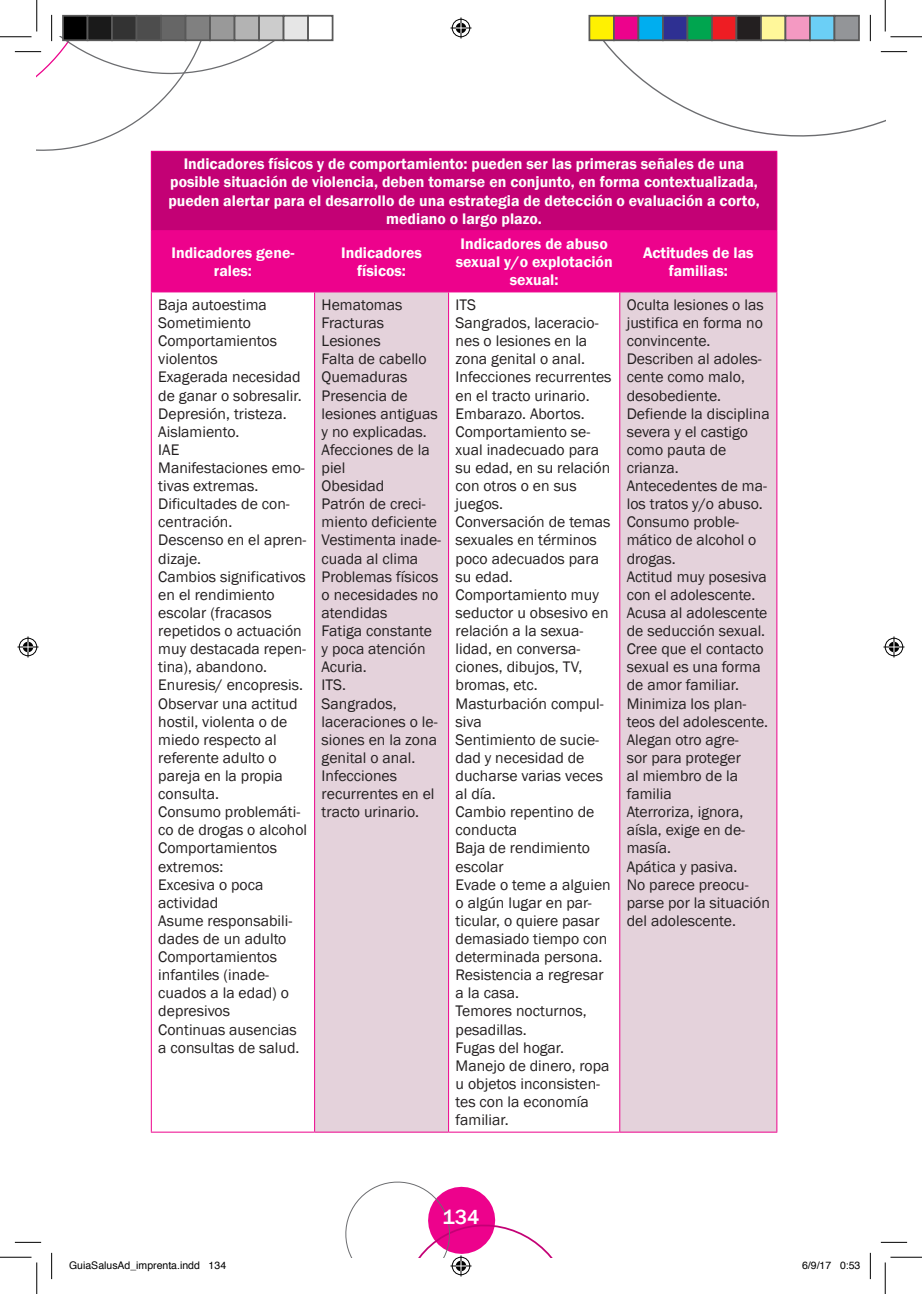
<style>
.page{position:relative;width:922px;height:1294px;background:#fff}
.page>*{position:absolute;margin:0;border:0;box-sizing:border-box;transform-origin:0 0}
.t1{font:500 21px "Franklin Gothic";color:#fff}
.t2{font:15.75px/18.2px "Franklin Gothic";color:#231f20}
.t3{font:600 15.75px/18px "Franklin Gothic";color:#fff;text-align:center}
.t4{font:10.5px "Helvetica";color:#000}
</style>
<div class="page">
<div style="left:151px;top:151px;width:626px;height:80px;background:#c30175"></div>
<div style="left:152px;top:231px;width:624px;height:60px;background:#ed028c"></div>
<svg style="left:315px;top:292px;width:461px;height:840px;fill:#e4d2db"></svg>
<hr style="left:151px;top:152px;width:1px;height:78px;background:#ed028c">
<hr style="left:315px;top:151px;width:133px;height:1px;background:#ed028c">
<hr style="left:448px;top:151px;width:172px;height:1px;background:#ed028c">
<hr style="left:776px;top:152px;width:1px;height:78px;background:#ed028c">
<hr style="left:151px;top:231px;width:1px;height:60px;background:#ed028c">
<hr style="left:151px;top:230px;width:164px;height:1px;background:#ed028c">
<hr style="left:314px;top:231px;width:1px;height:60px;background:#ed028c">
<hr style="left:315px;top:230px;width:133px;height:1px;background:#ed028c">
<hr style="left:448px;top:230px;width:172px;height:1px;background:#ed028c">
<hr style="left:620px;top:230px;width:157px;height:1px;background:#ed028c">
<hr style="left:448px;top:231px;width:1px;height:60px;background:#ed028c">
<hr style="left:619px;top:231px;width:1px;height:60px;background:#ed028c">
<hr style="left:776px;top:231px;width:1px;height:60px;background:#ed028c">
<hr style="left:151px;top:292px;width:1px;height:840px;background:#ed028c">
<hr style="left:151px;top:291px;width:164px;height:1px;background:#ed028c">
<hr style="left:151px;top:1132px;width:164px;height:1px;background:#ed028c">
<hr style="left:314px;top:292px;width:1px;height:840px;background:#ed028c">
<hr style="left:315px;top:291px;width:133px;height:1px;background:#ed028c">
<hr style="left:448px;top:291px;width:172px;height:1px;background:#ed028c">
<hr style="left:620px;top:291px;width:157px;height:1px;background:#ed028c">
<hr style="left:448px;top:292px;width:1px;height:840px;background:#ed028c">
<hr style="left:619px;top:292px;width:1px;height:840px;background:#ed028c">
<hr style="left:776px;top:292px;width:1px;height:840px;background:#ed028c">
<hr style="left:315px;top:1132px;width:133px;height:1px;background:#ed028c">
<hr style="left:448px;top:1132px;width:172px;height:1px;background:#ed028c">
<hr style="left:620px;top:1132px;width:157px;height:1px;background:#ed028c">
<svg style="left:514px;top:41px;width:371px;height:130px"></svg>
<hr style="left:881px;top:51px;width:26px;height:2px;background:#fff">
<svg style="left:881px;top:51px;width:26px;height:1px"></svg>
<svg style="left:15px;top:1242px;width:26px;height:1px"></svg>
<svg style="left:881px;top:1242px;width:26px;height:1px"></svg>
<svg style="left:15px;top:15px;width:355px;height:138px"></svg>
<svg style="left:51px;top:1253px;width:1px;height:26px"></svg>
<svg style="left:870px;top:15px;width:1px;height:26px"></svg>
<svg style="left:870px;top:1253px;width:1px;height:26px"></svg>
<hr style="left:0;top:36px;width:32px;height:2px;background:#fff">
<hr style="left:36px;top:0;width:2px;height:32px;background:#fff">
<hr style="left:0;top:36px;width:32px;height:1px;background:#000">
<hr style="left:890px;top:36px;width:32px;height:1px;background:#000">
<hr style="left:0;top:1257px;width:32px;height:1px;background:#000">
<hr style="left:890px;top:1257px;width:32px;height:1px;background:#000">
<hr style="left:36px;top:0;width:1px;height:32px;background:#000">
<hr style="left:36px;top:1262px;width:1px;height:32px;background:#000">
<hr style="left:885px;top:0;width:1px;height:32px;background:#000">
<hr style="left:885px;top:1262px;width:1px;height:32px;background:#000">
<svg style="left:450px;top:18px;width:21px;height:21px"></svg>
<svg style="left:345px;top:1181px;width:208px;height:95px"></svg>
<svg style="left:18px;top:636px;width:21px;height:21px"></svg>
<svg style="left:883px;top:636px;width:21px;height:21px"></svg>
<div style="left:63px;top:16px;width:25px;height:24px;background:#000"></div>
<div style="left:62px;top:15px;width:26px;height:26px;border:2px solid #595959"></div>
<div style="left:88px;top:16px;width:24px;height:24px;background:#1a1a1a"></div>
<div style="left:87px;top:15px;width:26px;height:26px;border:2px solid #595959"></div>
<div style="left:112px;top:16px;width:25px;height:24px;background:#333"></div>
<div style="left:111px;top:15px;width:26px;height:26px;border:2px solid #595959"></div>
<div style="left:137px;top:16px;width:24px;height:24px;background:#4d4d4d"></div>
<div style="left:136px;top:15px;width:26px;height:26px;border:2px solid #595959"></div>
<div style="left:161px;top:16px;width:25px;height:24px;background:#666"></div>
<div style="left:160px;top:15px;width:26px;height:26px;border:2px solid #595959"></div>
<div style="left:186px;top:16px;width:24px;height:24px;background:#808080"></div>
<div style="left:185px;top:15px;width:26px;height:26px;border:2px solid #595959"></div>
<div style="left:210px;top:16px;width:25px;height:24px;background:#999"></div>
<div style="left:209px;top:15px;width:26px;height:26px;border:2px solid #595959"></div>
<div style="left:235px;top:16px;width:24px;height:24px;background:#b3b3b3"></div>
<div style="left:234px;top:15px;width:26px;height:26px;border:2px solid #595959"></div>
<div style="left:259px;top:16px;width:25px;height:24px;background:#ccc"></div>
<div style="left:258px;top:15px;width:26px;height:26px;border:2px solid #595959"></div>
<div style="left:284px;top:16px;width:24px;height:24px;background:#e6e6e6"></div>
<div style="left:283px;top:15px;width:26px;height:26px;border:2px solid #595959"></div>
<div style="left:308px;top:16px;width:25px;height:24px;background:#fff"></div>
<div style="left:307px;top:15px;width:26px;height:26px;border:2px solid #595959"></div>
<div style="left:589px;top:16px;width:25px;height:24px;background:#fff101"></div>
<div style="left:588px;top:15px;width:27px;height:26px;border:2px solid #595959"></div>
<div style="left:614px;top:16px;width:24px;height:24px;background:#ed028c"></div>
<div style="left:613px;top:15px;width:26px;height:26px;border:2px solid #595959"></div>
<div style="left:638px;top:16px;width:25px;height:24px;background:#00aeef"></div>
<div style="left:637px;top:15px;width:27px;height:26px;border:2px solid #595959"></div>
<div style="left:663px;top:16px;width:24px;height:24px;background:#2e3092"></div>
<div style="left:662px;top:15px;width:26px;height:26px;border:2px solid #595959"></div>
<div style="left:687px;top:16px;width:25px;height:24px;background:#00a54f"></div>
<div style="left:686px;top:15px;width:27px;height:26px;border:2px solid #595959"></div>
<div style="left:712px;top:16px;width:24px;height:24px;background:#ee1d23"></div>
<div style="left:711px;top:15px;width:26px;height:26px;border:2px solid #595959"></div>
<div style="left:736px;top:16px;width:25px;height:24px;background:#231f20"></div>
<div style="left:735px;top:15px;width:27px;height:26px;border:2px solid #595959"></div>
<div style="left:761px;top:16px;width:24px;height:24px;background:#fff79a"></div>
<div style="left:760px;top:15px;width:26px;height:26px;border:2px solid #595959"></div>
<div style="left:785px;top:16px;width:25px;height:24px;background:#f499c2"></div>
<div style="left:784px;top:15px;width:27px;height:26px;border:2px solid #595959"></div>
<div style="left:810px;top:16px;width:24px;height:24px;background:#6bcff6"></div>
<div style="left:809px;top:15px;width:26px;height:26px;border:2px solid #595959"></div>
<div style="left:834px;top:16px;width:25px;height:24px;background:#939598"></div>
<div style="left:833px;top:15px;width:27px;height:26px;border:2px solid #595959"></div>
<p class="t3" style="left:168px;top:155px;width:593px">Indicadores físicos y de comportamiento: pueden ser las primeras señales de una posible situación de violencia, deben tomarse en conjunto, en forma contextualizada, pueden alertar para el desarrollo de una estrategia de detección o evaluación a corto, mediano o largo plazo.</p>
<p class="t3" style="left:171px;top:244px;width:124px">Indicadores gene&shy;rales:</p>
<p class="t3" style="left:341px;top:244px;width:82px">Indicadores físicos:</p>
<p class="t3" style="left:456px;top:235px;width:158px">Indicadores de abuso sexual y/o explotación sexual:</p>
<p class="t3" style="left:643px;top:244px;width:112px">Actitudes de las familias:</p>
<p class="t2" style="left:158px;top:296px;width:150px">Baja autoestima<br>Sometimiento<br>Comportamientos violentos<br>Exagerada necesidad de ganar o sobresalir.<br>Depresión, tristeza.<br>Aislamiento.<br>IAE<br>Manifestaciones emo&shy;tivas extremas.<br>Dificultades de con&shy;centración.<br>Descenso en el apren&shy;dizaje.<br>Cambios significativos en el rendimiento escolar (fracasos repetidos o actuación muy destacada repen&shy;tina), abandono.<br>Enuresis/ encopresis.<br>Observar una actitud hostil, violenta o de miedo respecto al referente adulto o pareja en la propia consulta.<br>Consumo problemáti&shy;co de drogas o alcohol<br>Comportamientos extremos:<br>Excesiva o poca actividad<br>Asume responsabili&shy;dades de un adulto<br>Comportamientos infantiles (inade&shy;cuados a la edad) o depresivos<br>Continuas ausencias a consultas de salud.</p>
<p class="t2" style="left:322px;top:296px;width:121px">Hematomas<br>Fracturas<br>Lesiones<br>Falta de cabello<br>Quemaduras<br>Presencia de lesiones antiguas y no explicadas.<br>Afecciones de la piel<br>Obesidad<br>Patrón de creci&shy;miento deficiente<br>Vestimenta inade&shy;cuada al clima<br>Problemas físicos o necesidades no atendidas<br>Fatiga constante y poca atención<br>Acuria.<br>ITS.<br>Sangrados, laceraciones o le&shy;siones en la zona genital o anal.<br>Infecciones recurrentes en el tracto urinario.</p>
<p class="t2" style="left:455px;top:296px;width:157px">ITS<br>Sangrados, laceracio&shy;nes o lesiones en la zona genital o anal.<br>Infecciones recurrentes en el tracto urinario.<br>Embarazo. Abortos.<br>Comportamiento se&shy;xual inadecuado para su edad, en su relación con otros o en sus juegos.<br>Conversación de temas sexuales en términos poco adecuados para su edad.<br>Comportamiento muy seductor u obsesivo en relación a la sexua&shy;lidad, en conversa&shy;ciones, dibujos, TV, bromas, etc.<br>Masturbación compul&shy;siva<br>Sentimiento de sucie&shy;dad y necesidad de ducharse varias veces al día.<br>Cambio repentino de conducta<br>Baja de rendimiento escolar<br>Evade o teme a alguien o algún lugar en par&shy;ticular, o quiere pasar demasiado tiempo con determinada persona.<br>Resistencia a regresar a la casa.<br>Temores nocturnos, pesadillas.<br>Fugas del hogar.<br>Manejo de dinero, ropa u objetos inconsisten&shy;tes con la economía familiar.</p>
<p class="t2" style="left:627px;top:296px;width:145px">Oculta lesiones o las justifica en forma no convincente.<br>Describen al adoles&shy;cente como malo, desobediente.<br>Defiende la disciplina severa y el castigo como pauta de crianza.<br>Antecedentes de ma&shy;los tratos y/o abuso.<br>Consumo proble&shy;mático de alcohol o drogas.<br>Actitud muy posesiva con el adolescente.<br>Acusa al adolescente de seducción sexual.<br>Cree que el contacto sexual es una forma de amor familiar.<br>Minimiza los plan&shy;teos del adolescente.<br>Alegan otro agre-<br>sor para proteger<br>al miembro de la familia<br>Aterroriza, ignora, aísla, exige en de&shy;masía.<br>Apática y pasiva.<br>No parece preocu&shy;parse por la situación del adolescente.</p>
<h1 class="t1" style="left:442px;top:1203px;width:39px">134</h1>
<p class="t4" style="left:69px;top:1257px;width:158px">GuiaSalusAd_imprenta.indd 134</p>
<p class="t4" style="left:802px;top:1257px;width:60px">6/9/17 0:53</p>
</div>
